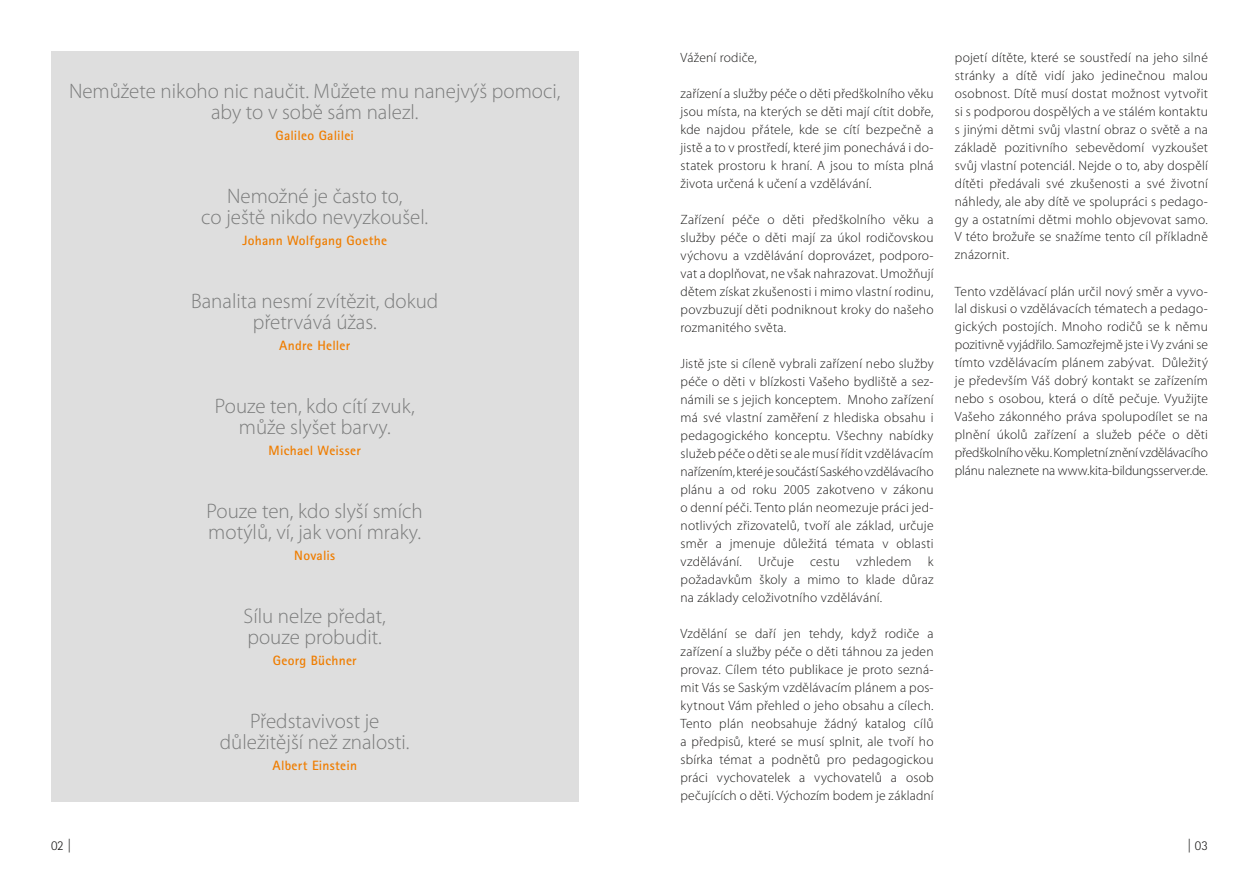
<style>
.page{position:relative;width:1259px;height:893px;background:#fff}
.page>*{position:absolute;margin:0;border:0;box-sizing:border-box;transform-origin:0 0}
.t1{font:300 21px/21px "Myriad Pro";color:#7b7c7c;text-align:center}
.t2{font:300 13.5px/18px "Myriad Pro";letter-spacing:.015em;color:#1b1a19;text-align:justify}
.t3{font:700 13.5px "Agfa Rotis Sans Serif";letter-spacing:.015em;color:#ef7d00}
.t4{font:300 13.5px "Agfa Rotis Sans Serif";color:#1b1a19}
</style>
<div class="page">
<div style="left:51px;top:51px;width:527px;height:750px;background:#dedede"></div>
<h1 class="t1" style="left:69px;top:80px;width:493px">Nemůžete nikoho nic naučit. Můžete mu nanejvýš pomoci, aby to v sobě sám nalezl.</h1>
<p class="t3" style="left:275px;top:127px;width:80px">Galileo Galilei</p>
<h1 class="t1" style="left:201px;top:185px;width:228px">Nemožné je často to,<br>co ještě nikdo nevyzkoušel.</h1>
<p class="t3" style="left:242px;top:232px;width:146px">Johann Wolfgang Goethe</p>
<h1 class="t1" style="left:191px;top:290px;width:249px">Banalita nesmí zvítězit, dokud přetrvává úžas.</h1>
<p class="t3" style="left:279px;top:337px;width:73px">Andre Heller</p>
<h1 class="t1" style="left:215px;top:395px;width:201px">Pouze ten, kdo cítí zvuk, může slyšet barvy.</h1>
<p class="t3" style="left:269px;top:442px;width:94px">Michael Weisser</p>
<h1 class="t1" style="left:207px;top:500px;width:218px;text-align:left">Pouze ten, kdo slyší smích motýlů, ví, jak voní mraky.</h1>
<p class="t3" style="left:294px;top:547px;width:42px">Novalis</p>
<h1 class="t1" style="left:244px;top:605px;width:144px;text-align:left">Sílu nelze předat, pouze probudit.</h1>
<p class="t3" style="left:273px;top:652px;width:86px">Georg Büchner</p>
<h1 class="t1" style="left:220px;top:710px;width:191px">Představivost je důležitější než znalosti.</h1>
<p class="t3" style="left:272px;top:757px;width:86px">Albert Einstein</p>
<p class="t2" style="left:680px;top:48px;width:78px">Vážení rodiče,</p>
<p class="t2" style="left:680px;top:84px;width:255px">zařízení a služby péče o děti předškolního věku jsou místa, na kterých se děti mají cítit dobře, kde najdou přátele, kde se cítí bezpečně a jistě a to v prostředí, které jim ponechává i do&shy;statek prostoru k hraní. A jsou to místa plná života určená k učení a vzdělávání.</p>
<p class="t2" style="left:680px;top:210px;width:255px">Zařízení péče o děti předškolního věku a služby péče o děti mají za úkol rodičovskou výchovu a vzdělávání doprovázet, podporo&shy;vat a doplňovat, ne však nahrazovat. Umožňují dětem získat zkušenosti i mimo vlastní rodinu, povzbuzují děti podniknout kroky do našeho rozmanitého světa.</p>
<p class="t2" style="left:680px;top:354px;width:255px">Jistě jste si cíleně vybrali zařízení nebo služby péče o děti v blízkosti Vašeho bydliště a sez&shy;námili se s jejich konceptem. Mnoho zařízení má své vlastní zaměření z hlediska obsahu i pedagogického konceptu. Všechny nabídky služeb péče o děti se ale musí řídit vzdělávacím nařízením, které je součástí Saského vzdělávacího plánu a od roku 2005 zakotveno v zákonu o denní péči. Tento plán neomezuje práci jed&shy;notlivých zřizovatelů, tvoří ale základ, určuje směr a jmenuje důležitá témata v oblasti vzdělávání. Určuje cestu vzhledem k požadavkům školy a mimo to klade důraz na základy celoživotního vzdělávání.</p>
<p class="t2" style="left:680px;top:624px;width:255px">Vzdělání se daří jen tehdy, když rodiče a zařízení a služby péče o děti táhnou za jeden provaz. Cílem této publikace je proto sezná&shy;mit Vás se Saským vzdělávacím plánem a pos&shy;kytnout Vám přehled o jeho obsahu a cílech.<br>Tento plán neobsahuje žádný katalog cílů a předpisů, které se musí splnit, ale tvoří ho sbírka témat a podnětů pro pedagogickou práci vychovatelek a vychovatelů a osob pečujících o děti. Výchozím bodem je základní</p>
<p class="t2" style="left:955px;top:48px;width:255px">pojetí dítěte, které se soustředí na jeho silné stránky a dítě vidí jako jedinečnou malou osobnost. Dítě musí dostat možnost vytvořit si s podporou dospělých a ve stálém kontaktu s jinými dětmi svůj vlastní obraz o světě a na základě pozitivního sebevědomí vyzkoušet svůj vlastní potenciál. Nejde o to, aby dospělí dítěti předávali své zkušenosti a své životní náhledy, ale aby dítě ve spolupráci s pedago&shy;gy a ostatními dětmi mohlo objevovat samo.<br>V této brožuře se snažíme tento cíl příkladně znázornit.</p>
<p class="t2" style="left:955px;top:282px;width:255px">Tento vzdělávací plán určil nový směr a vyvo&shy;lal diskusi o vzdělávacích tématech a pedago&shy;gických postojích. Mnoho rodičů se k němu pozitivně vyjádřilo. Samozřejmě jste i Vy zváni se tímto vzdělávacím plánem zabývat. Důležitý je především Váš dobrý kontakt se zařízením nebo s osobou, která o dítě pečuje. Využijte Vašeho zákonného práva spolupodílet se na plnění úkolů zařízení a služeb péče o děti předškolního věku. Kompletní znění vzdělávacího plánu naleznete na www.kita-bildungsserver.de.</p>
<p class="t4" style="left:51px;top:838px;width:22px">02 |</p>
<p class="t4" style="left:1187px;top:838px;width:22px">| 03</p>
</div>
